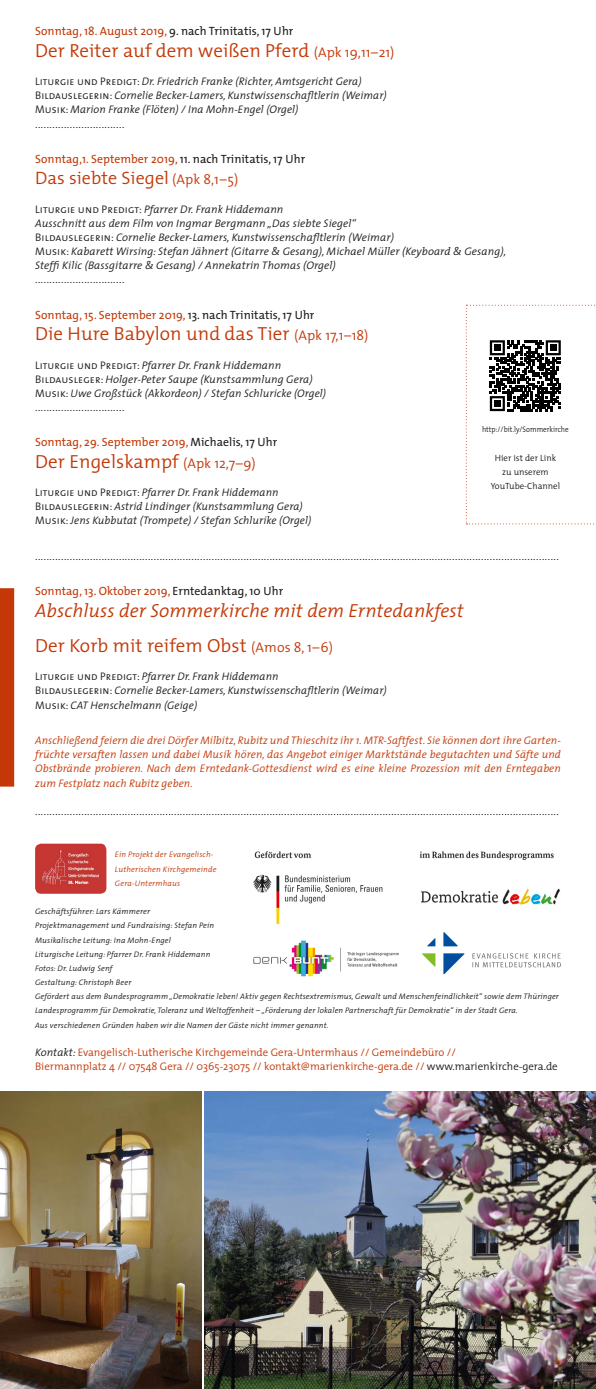
<style>
.page{position:relative;width:596px;height:1389px;background:#fff}
.page>*{position:absolute;margin:0;border:0;box-sizing:border-box;transform-origin:0 0}
.t1{font:300 19px "The Mix";letter-spacing:.005em;color:#c33806}
.t2{font:italic 300 19px/35.4px "The Mix";letter-spacing:.005em;color:#c33806}
.t3{font:300 18px "The Mix";letter-spacing:.005em;color:#c33806}
.t4{font:12px "The Mix";letter-spacing:.005em;color:#c33806}
.t5{font:italic 300 11px/14.2px "The Mix";letter-spacing:.01em;color:#1a1a18}
.t6{font:300 11px "The Mix";color:#1a1a18}
.t7{font:italic 300 11px/14.2px "The Mix";letter-spacing:.01em;color:#c33806;text-align:justify}
.t8{font:300 11px/14.2px "The Mix";color:#c33806}
.t9{font:300 9px/14.2px "The Mix";color:#1a1a18;text-align:center}
.t10{font:italic 300 8px/14.2px "The Mix";letter-spacing:.02em;color:#1a1a18}
.t11{font:italic 300 8px/14.2px "The Mix";letter-spacing:.02em;color:#c33806}
.t12{font:300 8px "The Mix";color:#1a1a18;scale:.9 1}
.s1{color:#1a1a18}
.s2{font-size:14px}
.s3{font-family:"The Mix Semi Light Caps";font-weight:400;font-style:normal}
.s4{font-style:normal}
.s5{font-style:normal;font-size:14px}
.s6{font-style:italic;color:#1a1a18}
</style>
<div class="page">
<img style="left:0;top:1091px;width:201px;height:298px">
<img style="left:35px;top:844px;width:71px;height:50px">
<img style="left:204px;top:1091px;width:391px;height:298px">
<svg style="left:422px;top:932px;width:42px;height:42px"></svg>
<svg style="left:472px;top:953px;width:88px;height:14px"></svg>
<img style="left:253px;top:940px;width:146px;height:37px">
<img style="left:419px;top:851px;width:141px;height:54px">
<img style="left:253px;top:851px;width:130px;height:74px">
<div style="left:0;top:588px;width:14px;height:199px;background:#c33806"></div>
<svg style="left:465px;top:305px;width:131px;height:219px"></svg>
<div style="left:549px;top:345px;width:7px;height:6px;background:#000"></div>
<div style="left:494px;top:400px;width:6px;height:7px;background:#000"></div>
<p class="t4" style="left:35px;top:21px;width:259px">Sonntag, 18. August 2019, <span class="s1">9. nach Trinitatis, 17 Uhr</span></p>
<h1 class="t1" style="left:35px;top:35px;width:360px">Der Reiter auf dem weißen Pferd <span class="s2">(Apk 19,11–21)</span></h1>
<p class="t5" style="left:35px;top:74px;width:353px"><span class="s3">Liturgie und Predigt:</span> Dr. Friedrich Franke (Richter, Amtsgericht Gera)<br><span class="s3">Bildauslegerin:</span> Cornelie Becker-Lamers, Kunstwissenschafltlerin (Weimar)<br><span class="s3">Musik:</span> Marion Franke (Flöten) / Ina Mohn-Engel (Orgel) <span class="s4">...............................</span></p>
<p class="t4" style="left:35px;top:149px;width:271px">Sonntag,1. September 2019, <span class="s1">11. nach Trinitatis, 17 Uhr</span></p>
<h2 class="t3" style="left:35px;top:163px;width:204px">Das siebte Siegel <span class="s2">(Apk 8,1–5)</span></h2>
<p class="t5" style="left:35px;top:201px;width:472px"><span class="s3">Liturgie und Predigt:</span> Pfarrer Dr. Frank Hiddemann<br>Ausschnitt aus dem Film von Ingmar Bergmann „Das siebte Siegel“<br><span class="s3">Bildauslegerin:</span> Cornelie Becker-Lamers, Kunstwissenschafltlerin (Weimar)<br><span class="s3">Musik:</span> Kabarett Wirsing: Stefan Jähnert (Gitarre &amp; Gesang), Michael Müller (Keyboard &amp; Gesang), Steffi Kilic (Bassgitarre &amp; Gesang) / Annekatrin Thomas (Orgel)</p>
<p class="t6" style="left:35px;top:271px;width:91px">...............................</p>
<p class="t4" style="left:35px;top:305px;width:281px">Sonntag, 15. September 2019, <span class="s1">13. nach Trinitatis, 17 Uhr</span></p>
<h1 class="t1" style="left:35px;top:318px;width:335px">Die Hure Babylon und das Tier <span class="s2">(Apk 17,1–18)</span></h1>
<p class="t5" style="left:35px;top:357px;width:292px"><span class="s3">Liturgie und Predigt:</span> Pfarrer Dr. Frank Hiddemann <span class="s3">Bildausleger:</span> Holger-Peter Saupe (Kunstsammlung Gera)<br><span class="s3">Musik:</span> Uwe Großstück (Akkordeon) / Stefan Schluricke (Orgel) <span class="s4">...............................</span></p>
<p class="t4" style="left:35px;top:432px;width:243px">Sonntag, 29. September 2019, <span class="s1">Michaelis, 17 Uhr</span></p>
<h1 class="t1" style="left:35px;top:446px;width:222px">Der Engelskampf <span class="s2">(Apk 12,7–9)</span></h1>
<p class="t5" style="left:35px;top:485px;width:277px"><span class="s3">Liturgie und Predigt:</span> Pfarrer Dr. Frank Hiddemann<br><span class="s3">Bildauslegerin:</span> Astrid Lindinger (Kunstsammlung Gera)<br><span class="s3">Musik:</span> Jens Kubbutat (Trompete) / Stefan Schlurike (Orgel)</p>
<p class="t6" style="left:35px;top:547px;width:525px">.....................................................................................................................................................................................</p>
<p class="t4" style="left:35px;top:581px;width:249px">Sonntag, 13. Oktober 2019, <span class="s1">Erntedanktag, 10 Uhr</span></p>
<h1 class="t2" style="left:35px;top:592px;width:430px">Abschluss der Sommerkirche mit dem Erntedankfest<br><span class="s4">Der Korb mit reifem Obst</span> <span class="s5">(Amos 8, 1–6)</span></h1>
<p class="t5" style="left:35px;top:669px;width:353px"><span class="s3">Liturgie und Predigt:</span> Pfarrer Dr. Frank Hiddemann<br><span class="s3">Bildauslegerin:</span> Cornelie Becker-Lamers, Kunstwissenschafltlerin (Weimar)<br><span class="s3">Musik:</span> CAT Henschelmann (Geige)</p>
<p class="t7" style="left:35px;top:733px;width:527px">Anschließend feiern die drei Dörfer Milbitz, Rubitz und Thieschitz ihr 1. MTR-Saftfest. Sie können dort ihre Garten&shy;früchte versaften lassen und dabei Musik hören, das Angebot einiger Marktstände begutachten und Säfte und Obstbrände probieren. Nach dem Erntedank-Gottesdienst wird es eine kleine Prozession mit den Erntegaben zum Festplatz nach Rubitz geben.</p>
<p class="t6" style="left:35px;top:802px;width:525px">.....................................................................................................................................................................................</p>
<p class="t12" style="left:482px;top:423px;width:98px">http://bit.ly/Sommerkirche</p>
<p class="t9" style="left:490px;top:450px;width:71px">Hier ist der Link zu unserem<br>YouTube-Channel</p>
<p class="t11" style="left:115px;top:847px;width:103px">Ein Projekt der Evangelisch-<br>Lutherischen Kirchgemeinde<br>Gera-Untermhaus</p>
<p class="t10" style="left:35px;top:904px;width:525px">Geschäftsführer: Lars Kämmerer<br>Projektmanagement und Fundraising: Stefan Pein<br>Musikalische Leitung: Ina Mohn-Engel<br>Liturgische Leitung: Pfarrer Dr. Frank Hiddemann<br>Fotos: Dr. Ludwig Senf<br>Gestaltung: Christoph Beer<br>Gefördert aus dem Bundesprogramm „Demokratie leben! Aktiv gegen Rechtsextremismus, Gewalt und Menschenfeindlichkeit“ sowie dem Thüringer Landesprogramm für Demokratie, Toleranz und Weltoffenheit – „Förderung der lokalen Partnerschaft für Demokratie“ in der Stadt Gera.<br>Aus verschiedenen Gründen haben wir die Namen der Gäste nicht immer genannt.</p>
<p class="t8" style="left:35px;top:1045px;width:524px"><span class="s6">Kontakt:</span> Evangelisch-Lutherische Kirchgemeinde Gera-Untermhaus // Gemeindebüro //<br>Biermannplatz 4 // 07548 Gera // 0365-23075 // kontakt@marienkirche-gera.de // <span class="s1">www.marienkirche-gera.de</span></p>
</div>
